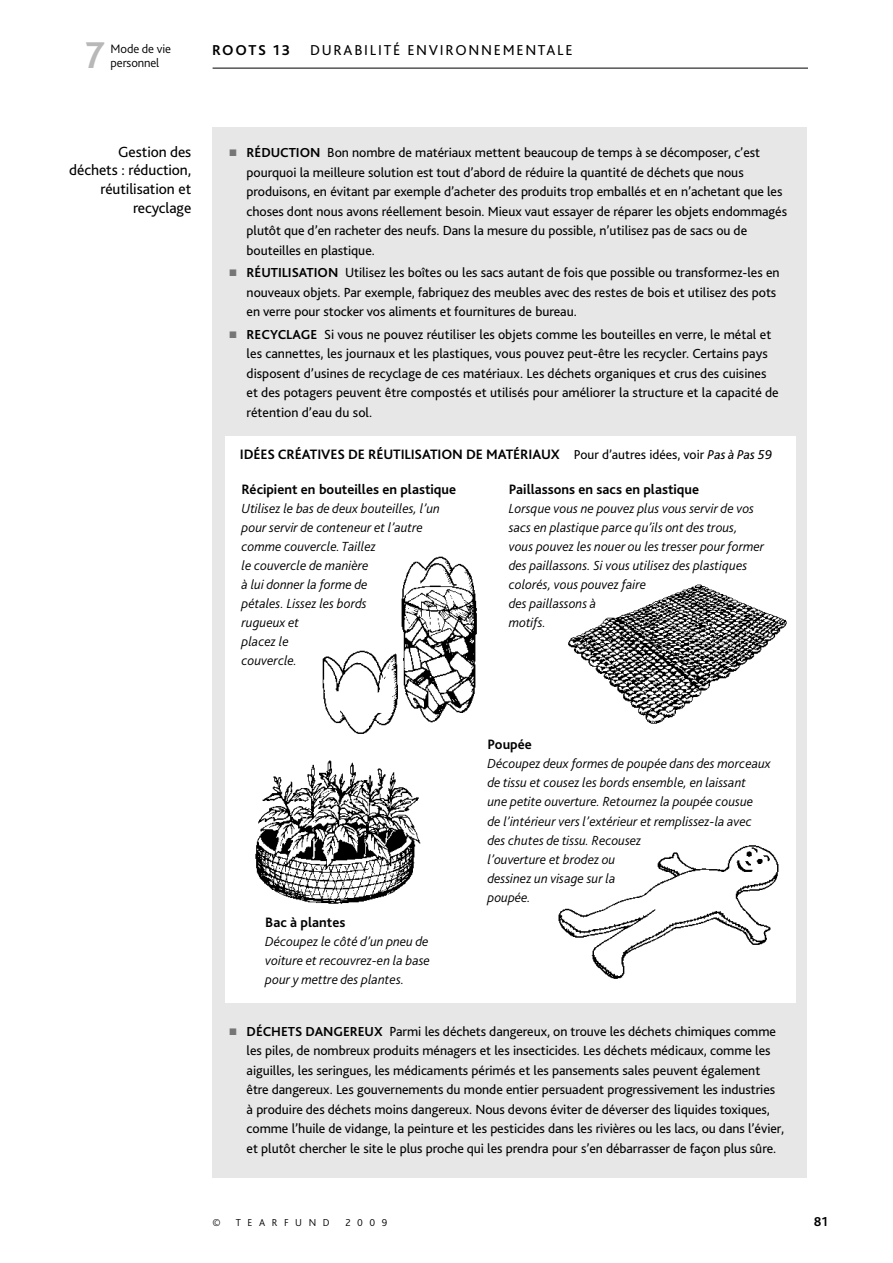
<style>
.page{position:relative;width:893px;height:1263px;background:#fff}
.page>*{position:absolute;margin:0;border:0;box-sizing:border-box;transform-origin:0 0}
.t1{font:700 39px "Bliss 2";color:#b8b8b8}
.t2{font:15.45px/18.8px "Bliss 2";letter-spacing:-.005em;color:#000;text-align:right}
.t3{font:15px "Bliss 2";letter-spacing:.115em;color:#000}
.t4{font:700 15px "Bliss 2";letter-spacing:.115em;color:#000}
.t5{font:700 14.25px "Bliss 2";color:#000}
.t6{font:13.8px/19.5px "Bliss 2";letter-spacing:-.005em;color:#000}
.t7{font:italic 300 13.8px/19px "Bliss 2";color:#000}
.t8{font:700 13.5px "Bliss 2";color:#000}
.t9{font:300 12.75px "Bliss 2";letter-spacing:-.01em;color:#000}
.t10{font:300 10.5px "Bliss 2";letter-spacing:.625em;color:#000}
.s1{color:#767676}
.s2{font-weight:700;font-size:13.65px}
.s3{font-weight:400;font-size:13.5px}
.s4{font-weight:400;font-style:italic;font-size:13.5px}
</style>
<div class="page">
<hr style="left:213px;top:68px;width:595px;height:1px;background:#000">
<div style="left:213px;top:128px;width:594px;height:1050px;background:#e7e7e7"></div>
<div style="left:225px;top:436px;width:570px;height:566px;background:#fff"></div>
<img style="left:322px;top:556px;width:155px;height:178px">
<img style="left:255px;top:760px;width:166px;height:144px">
<img style="left:568px;top:584px;width:219px;height:140px">
<img style="left:558px;top:845px;width:221px;height:134px">
<h1 class="t1" style="left:85px;top:40px;width:21px">7</h1>
<p class="t9" style="left:111px;top:44px;width:62px">Mode de vie</p>
<p class="t4" style="left:212px;top:45px;width:79px">ROOTS 13</p>
<p class="t3" style="left:310px;top:45px;width:264px">DURABILITÉ ENVIRONNEMENTALE</p>
<p class="t9" style="left:111px;top:58px;width:50px">personnel</p>
<p class="t2" style="left:69px;top:144px;width:124px">Gestion des déchets : réduction, réutilisation et recyclage</p>
<p class="t6" style="left:247px;top:144px;width:542px;text-indent:-17px"><span class="s1">■</span> <span class="s2">RÉDUCTION</span> Bon nombre de matériaux mettent beaucoup de temps à se décomposer, c’est pourquoi la meilleure solution est tout d’abord de réduire la quantité de déchets que nous produisons, en évitant par exemple d’acheter des produits trop emballés et en n’achetant que les choses dont nous avons réellement besoin. Mieux vaut essayer de réparer les objets endommagés plutôt que d’en racheter des neufs. Dans la mesure du possible, n’utilisez pas de sacs ou de bouteilles en plastique.</p>
<p class="t6" style="left:247px;top:264px;width:534px;text-indent:-17px"><span class="s1">■</span> <span class="s2">RÉUTILISATION</span> Utilisez les boîtes ou les sacs autant de fois que possible ou transformez-les en nouveaux objets. Par exemple, fabriquez des meubles avec des restes de bois et utilisez des pots en verre pour stocker vos aliments et fournitures de bureau.</p>
<p class="t6" style="left:247px;top:326px;width:534px;text-indent:-17px"><span class="s1">■</span> <span class="s2">RECYCLAGE</span> Si vous ne pouvez réutiliser les objets comme les bouteilles en verre, le métal et les cannettes, les journaux et les plastiques, vous pouvez peut-être les recycler. Certains pays disposent d’usines de recyclage de ces matériaux. Les déchets organiques et crus des cuisines et des potagers peuvent être compostés et utilisés pour améliorer la structure et la capacité de rétention d’eau du sol.</p>
<p class="t5" style="left:240px;top:449px;width:534px">IDÉES CRÉATIVES DE RÉUTILISATION DE MATÉRIAUX <span class="s3">Pour d’autres idées, voir</span> <span class="s4">Pas à Pas 59</span></p>
<p class="t5" style="left:242px;top:484px;width:216px">Récipient en bouteilles en plastique</p>
<p class="t7" style="left:242px;top:500px;width:200px">Utilisez le bas de deux bouteilles, l’un pour servir de conteneur et l’autre comme couvercle. Taillez<br>le couvercle de manière<br>à lui donner la forme de<br>pétales. Lissez les bords<br>rugueux et<br>placez le<br>couvercle.</p>
<p class="t5" style="left:509px;top:484px;width:192px">Paillassons en sacs en plastique</p>
<p class="t7" style="left:509px;top:500px;width:257px">Lorsque vous ne pouvez plus vous servir de vos sacs en plastique parce qu’ils ont des trous, vous pouvez les nouer ou les tresser pour former des paillassons. Si vous utilisez des plastiques colorés, vous pouvez faire<br>des paillassons à<br>motifs.</p>
<p class="t5" style="left:265px;top:917px;width:82px">Bac à plantes</p>
<p class="t7" style="left:265px;top:933px;width:166px;text-align:justify">Découpez le côté d’un pneu de voiture et recouvrez-en la base pour y mettre des plantes.</p>
<p class="t5" style="left:487px;top:739px;width:46px">Poupée</p>
<p class="t7" style="left:487px;top:756px;width:285px">Découpez deux formes de poupée dans des morceaux de tissu et cousez les bords ensemble, en laissant<br>une petite ouverture. Retournez la poupée cousue<br>de l’intérieur vers l’extérieur et remplissez-la avec des chutes de tissu. Recousez<br>l’ouverture et brodez ou<br>dessinez un visage sur la<br>poupée.</p>
<p class="t6" style="left:247px;top:1023px;width:539px;text-indent:-17px"><span class="s1">■</span> <span class="s2">DÉCHETS DANGEREUX</span> Parmi les déchets dangereux, on trouve les déchets chimiques comme les piles, de nombreux produits ménagers et les insecticides. Les déchets médicaux, comme les aiguilles, les seringues, les médicaments périmés et les pansements sales peuvent également être dangereux. Les gouvernements du monde entier persuadent progressivement les industries à produire des déchets moins dangereux. Nous devons éviter de déverser des liquides toxiques, comme l’huile de vidange, la peinture et les pesticides dans les rivières ou les lacs, ou dans l’évier, et plutôt chercher le site le plus proche qui les prendra pour s’en débarrasser de façon plus sûre.</p>
<p class="t10" style="left:213px;top:1218px;width:10px">©</p>
<p class="t10" style="left:236px;top:1218px;width:95px">TEARFUND</p>
<p class="t10" style="left:345px;top:1218px;width:44px">2009</p>
<p class="t8" style="left:814px;top:1216px;width:15px">81</p>
</div>
